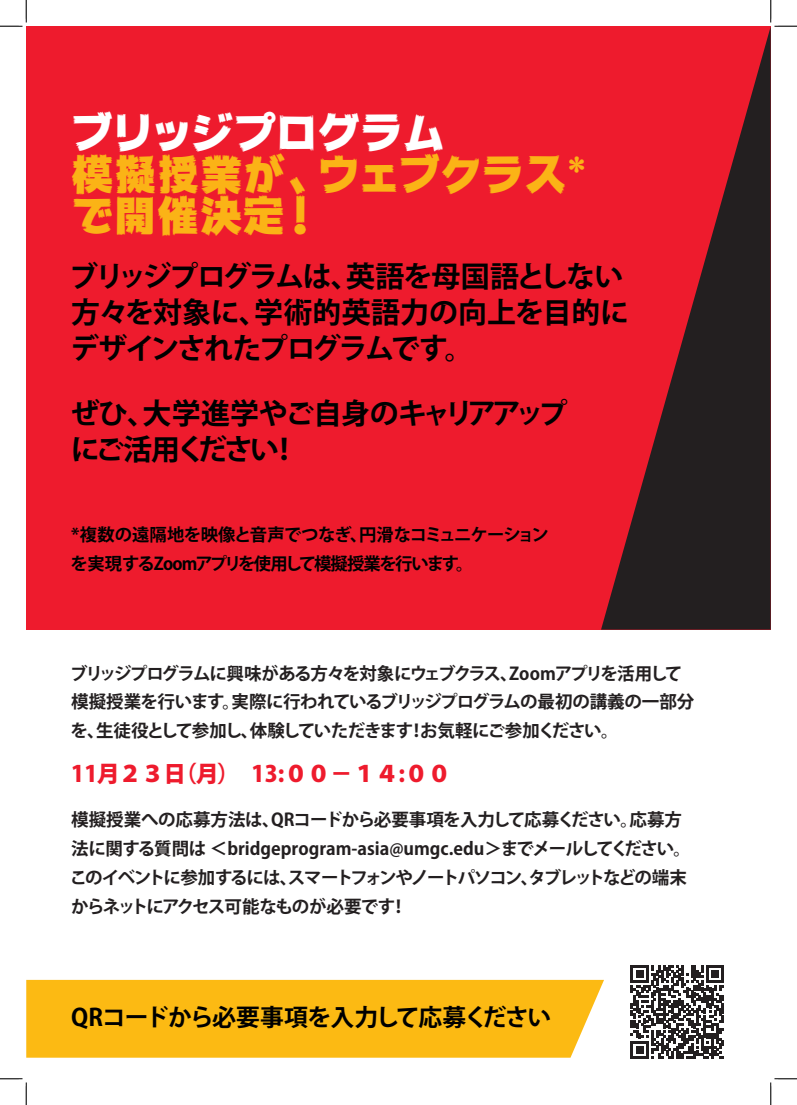
<style>
.page{position:relative;width:797px;height:1105px;background:#fff}
.page>*{position:absolute;margin:0;border:0;box-sizing:border-box;transform-origin:0 0}
.t1{font:43.38px/41.6px "Ro Brush Std UB";color:#fbb316}
.t2{font:43.38px "Ro Brush Std UB";letter-spacing:-.03em;color:#fff}
.t3{font:700 29px/36.2px "Koz Go Pr 6 N";letter-spacing:-.04em;color:#000}
.t4{font:700 29px/36.2px "Koz Go Pr 6 N";letter-spacing:-.09em;color:#000}
.t5{font:700 23.75px "Koz Go Pr 6 N";letter-spacing:-.05em;color:#000}
.t6{font:800 22.5px "Koz Go Pr 6 N";letter-spacing:.01em;color:#ee1b2d}
.t7{font:700 17.5px/28.8px "Koz Go Pro";letter-spacing:-.06em;color:#231f20}
.t8{font:700 17.38px "Koz Go Pr 6 N";letter-spacing:-.05em;color:#000}
.t9{font:700 17.38px "Koz Go Pr 6 N";letter-spacing:-.09em;color:#000}
</style>
<div class="page">
<div style="left:26px;top:26px;width:744px;height:604px;background:#ee1b2d"></div>
<svg style="left:601px;top:29px;width:169px;height:601px"></svg>
<div style="left:629px;top:963px;width:96px;height:98px;background:linear-gradient(to right,#fff,#fff)"></div>
<svg style="left:630px;top:965px;width:94px;height:93px"></svg>
<div style="left:26px;top:980px;width:578px;height:78px;background:#fcba13"></div>
<svg style="left:0;top:0;width:27px;height:27px"></svg>
<svg style="left:0;top:1078px;width:27px;height:27px"></svg>
<svg style="left:770px;top:0;width:27px;height:27px"></svg>
<svg style="left:770px;top:1078px;width:27px;height:27px"></svg>
<h1 class="t2" style="left:70px;top:102px;width:376px">ブリッジプログラム</h1>
<h1 class="t1" style="left:71px;top:152px;width:517px">模擬授業が、ウェブクラス*で開催決定！</h1>
<h1 class="t3" style="left:69px;top:259px;width:561px">ブリッジプログラムは、英語を母国語としない方々を対象に、学術的英語力の向上を目的にデザインされたプログラムです。</h1>
<h1 class="t4" style="left:71px;top:396px;width:498px">ぜひ、大学進学やご自身のキャリアアップにご活用ください！</h1>
<h1 class="t8" style="left:71px;top:525px;width:479px">*複数の遠隔地を映像と音声でつなぎ、円滑なコミュニケーション</h1>
<h1 class="t9" style="left:71px;top:553px;width:404px">を実現するZoomアプリを使用して模擬授業を行います。</h1>
<p class="t7" style="left:70px;top:660px;width:626px">ブリッジプログラムに興味がある方々を対象にウェブクラス、Zoomアプリを活用して模擬授業を行います。実際に行われているブリッジプログラムの最初の講義の一部分を、生徒役として参加し、体験していただきます！お気軽にご参加ください。</p>
<h1 class="t6" style="left:71px;top:761px;width:381px">11月２３日（月） 13:００−１４:００</h1>
<p class="t7" style="left:70px;top:807px;width:623px">模擬授業への応募方法は、QRコードから必要事項を入力して応募ください。応募方法に関する質問は ＜bridgeprogram-asia@umgc.edu＞までメールしてください。このイベントに参加するには、スマートフォンやノートパソコン、タブレットなどの端末からネットにアクセス可能なものが必要です！</p>
<h1 class="t5" style="left:71px;top:1004px;width:481px">QRコードから必要事項を入力して応募ください</h1>
</div>
